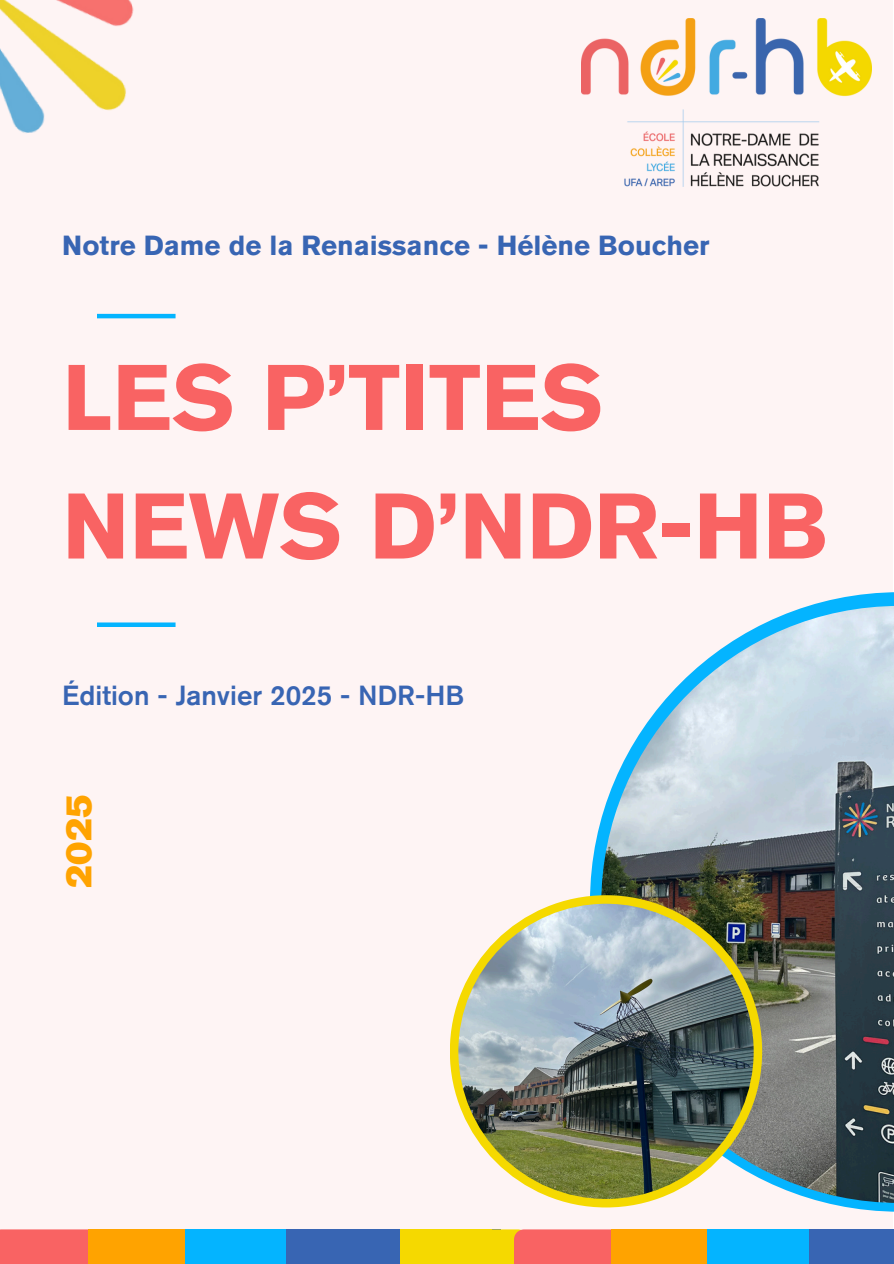
<style>
.page{position:relative;width:894px;height:1264px;background:#fff}
.page>*{position:absolute;margin:0;border:0;box-sizing:border-box;transform-origin:0 0}
.t1{font:700 92.1px/128.6px "Akzidenz Grotesk Pro";color:#f96363}
.t2{font:36.15px "Akzidenz Grotesk Pro Super";color:#ffa300}
.t3{font:700 27.6px "Akzidenz Grotesk Pro";color:#3865b3}
.t4{font:500 27.6px "Akzidenz Grotesk Pro";color:#3865b3}
</style>
<div class="page">
<div style="left:0;top:0;width:892px;height:1263px;background:#fef4f4"></div>
<div style="left:97px;top:622px;width:78px;height:5px;background:#04b4ff"></div>
<hr style="left:97px;top:314px;width:78px;height:4px;background:#04b4ff">
<div style="left:0;top:1229px;width:231px;height:34px;background:#f96363"></div>
<div style="left:88px;top:1229px;width:234px;height:34px;background:#ffa300"></div>
<div style="left:185px;top:1229px;width:229px;height:34px;background:#04b4ff"></div>
<div style="left:286px;top:1229px;width:215px;height:34px;background:#3865b3"></div>
<div style="left:400px;top:1229px;width:91px;height:34px;background:#f5d900"></div>
<div style="left:423px;top:1229px;width:104px;height:34px;background:#f5d900"></div>
<div style="left:514px;top:1229px;width:239px;height:34px;background:#f96363"></div>
<div style="left:610px;top:1229px;width:235px;height:34px;background:#ffa300"></div>
<div style="left:707px;top:1229px;width:186px;height:34px;background:#04b4ff"></div>
<div style="left:808px;top:1229px;width:85px;height:34px;background:#3865b3"></div>
<img style="left:581px;top:19px;width:290px;height:168px">
<img style="left:0;top:0;width:134px;height:133px">
<svg style="left:590px;top:592px;width:303px;height:619px"></svg>
<img style="left:601px;top:606px;width:292px;height:596px">
<div style="left:449px;top:895px;width:313px;height:312px;background:#f5d900;border-radius:50%"></div>
<img style="left:458px;top:903px;width:295px;height:295px;border-radius:50%">
<p class="t3" style="left:62px;top:234px;width:648px">Notre Dame de la Renaissance - Hélène Boucher</p>
<p class="t1" style="left:62px;top:342px;width:767px">LES P’TITES<br>NEWS D’NDR-HB</p>
<p class="t4" style="left:62px;top:684px;width:403px">Édition - Janvier 2025 - NDR-HB</p>
<p class="t2" style="left:64px;top:887px;width:95px;rotate:-90deg">2025</p>
</div>
